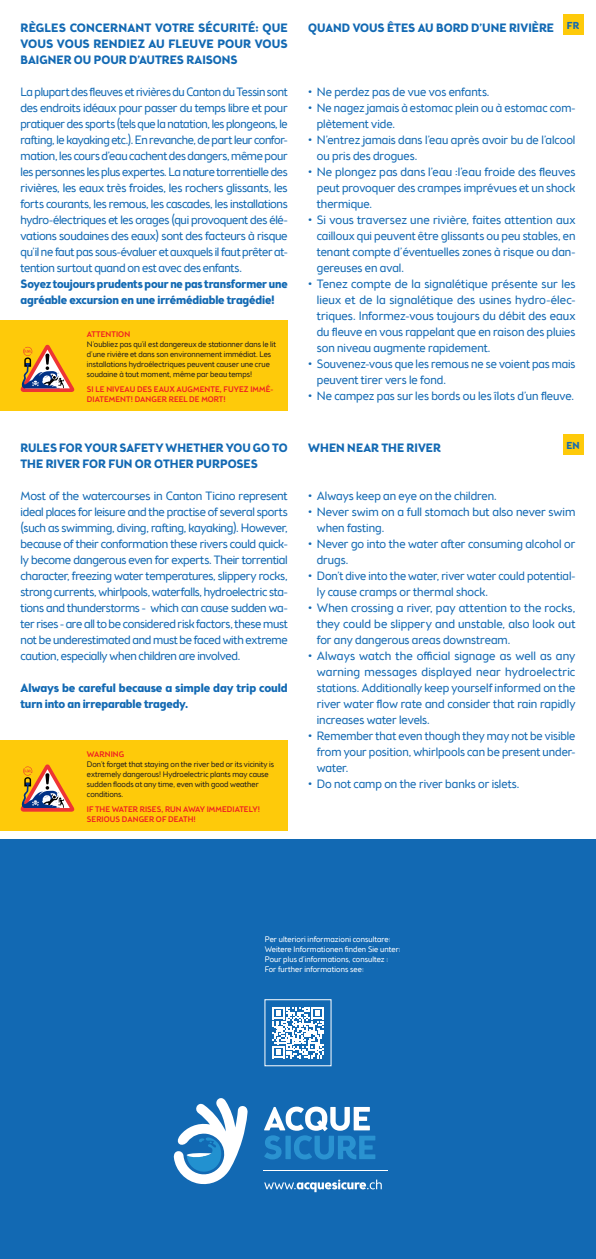
<style>
.page{position:relative;width:596px;height:1259px;background:#fff}
.page>*{position:absolute;margin:0;border:0;box-sizing:border-box;transform-origin:0 0}
.t1{font:300 12px/16px "Brooklyn Samuels W00 No 5";letter-spacing:-.01em;color:#1269b3}
.t2{font:700 12px/16px "Brooklyn Samuels W00 No 5";color:#1269b3}
.t3{font:700 10px "Brooklyn Samuels W00 No 5";color:#1269b3}
.t4{font:300 8px/10px "Brooklyn Samuels W00 No 5";color:#231f20}
.t5{font:300 8px/10px "Brooklyn Samuels W00 No 5";letter-spacing:.01em;color:#fff}
.t6{font:8px/10px "Brooklyn Samuels W00 No 5 Md";letter-spacing:.01em;color:#ee1d23}
.s1{font-weight:700}
.s2{font-family:"Brooklyn Samuels W00 No 5 Md";font-weight:400;color:#ee1d23}
</style>
<div class="page">
<div style="left:0;top:320px;width:287px;height:91px;background:#feca0a"></div>
<div style="left:562px;top:14px;width:21px;height:21px;background:#feca0a"></div>
<svg style="left:21px;top:345px;width:53px;height:47px"></svg>
<div style="left:0;top:740px;width:287px;height:90px;background:#feca0a"></div>
<div style="left:562px;top:434px;width:21px;height:20px;background:#feca0a"></div>
<svg style="left:21px;top:764px;width:53px;height:47px"></svg>
<div style="left:0;top:839px;width:595px;height:420px;background:#1269b3"></div>
<svg style="left:264px;top:1179px;width:117px;height:13px"></svg>
<hr style="left:263px;top:1170px;width:124px;height:1px;background:#fff">
<svg style="left:264px;top:1106px;width:111px;height:53px"></svg>
<svg style="left:173px;top:1098px;width:75px;height:87px"></svg>
<svg style="left:272px;top:1007px;width:51px;height:51px"></svg>
<p class="t2" style="left:21px;top:21px;width:268px;text-align:justify">RÈGLES CONCERNANT VOTRE SÉCURITÉ: QUE VOUS VOUS RENDIEZ AU FLEUVE POUR VOUS BAIGNER OU POUR D’AUTRES RAISONS</p>
<p class="t1" style="left:21px;top:85px;width:268px">La plupart des fleuves et rivières du Canton du Tessin sont des endroits idéaux pour passer du temps libre et pour pratiquer des sports (tels que la natation, les plongeons, le rafting, le kayaking etc.). En revanche, de part leur confor&shy;mation, les cours d’eau cachent des dangers, même pour les personnes les plus expertes. La nature torrentielle des rivières, les eaux très froides, les rochers glissants, les forts courants, les remous, les cascades, les installations hydro-électriques et les orages (qui provoquent des élé&shy;vations soudaines des eaux) sont des facteurs à risque qu’il ne faut pas sous-évaluer et auxquels il faut prêter at&shy;tention surtout quand on est avec des enfants.<br><span class="s1">Soyez toujours prudents pour ne pas transformer une agréable excursion en une irrémédiable tragédie!</span></p>
<p class="t4" style="left:87px;top:330px;width:190px"><span class="s2">ATTENTION<br></span>N’oubliez pas qu’il est dangereux de stationner dans le lit d’une rivière et dans son environnement immédiat. Les installations hydroélectriques peuvent causer une crue soudaine à tout moment, même par beau temps!</p>
<p class="t6" style="left:87px;top:385px;width:188px">SI LE NIVEAU DES EAUX AUGMENTE, FUYEZ IMMÉ-<br>DIATEMENT! DANGER REEL DE MORT!</p>
<p class="t2" style="left:21px;top:440px;width:268px">RULES FOR YOUR SAFETY WHETHER YOU GO TO<br>THE RIVER FOR FUN OR OTHER PURPOSES</p>
<p class="t1" style="left:21px;top:488px;width:268px;text-align:justify">Most of the watercourses in Canton Ticino represent ideal places for leisure and the practise of several sports (such as swimming, diving, rafting, kayaking). However, because of their conformation these rivers could quick&shy;ly become dangerous even for experts. Their torrential character, freezing water temperatures, slippery rocks, strong currents, whirlpools, waterfalls, hydroelectric sta&shy;tions and thunderstorms - which can cause sudden wa&shy;ter rises - are all to be considered risk factors, these must not be underestimated and must be faced with extreme caution, especially when children are involved.</p>
<p class="t2" style="left:21px;top:680px;width:268px">Always be careful because a simple day trip could turn into an irreparable tragedy.</p>
<p class="t4" style="left:87px;top:749px;width:189px"><span class="s2">WARNING<br></span>Don’t forget that staying on the river bed or its vicinity is extremely dangerous! Hydroelectric plants may cause sudden floods at any time, even with good weather conditions.</p>
<p class="t6" style="left:87px;top:804px;width:174px">IF THE WATER RISES, RUN AWAY IMMEDIATELY!<br>SERIOUS DANGER OF DEATH!</p>
<p class="t2" style="left:308px;top:21px;width:247px">QUAND VOUS ÊTES AU BORD D’UNE RIVIÈRE</p>
<p class="t3" style="left:566px;top:20px;width:14px">FR</p>
<p class="t1" style="left:308px;top:85px;width:183px">• Ne perdez pas de vue vos enfants.</p>
<p class="t1" style="left:316px;top:101px;width:260px;text-indent:-8px">• Ne nagez jamais à estomac plein ou à estomac com&shy;plètement vide.</p>
<p class="t1" style="left:316px;top:133px;width:260px;text-indent:-9px">• N’entrez jamais dans l’eau après avoir bu de l’alcool ou pris des drogues.</p>
<p class="t1" style="left:316px;top:165px;width:260px;text-align:justify;text-indent:-9px">• Ne plongez pas dans l’eau :l’eau froide des fleuves peut provoquer des crampes imprévues et un shock thermique.</p>
<p class="t1" style="left:316px;top:213px;width:260px;text-align:justify;text-indent:-9px">• Si vous traversez une rivière, faites attention aux cailloux qui peuvent être glissants ou peu stables, en tenant compte d’éventuelles zones à risque ou dan&shy;gereuses en aval.</p>
<p class="t1" style="left:316px;top:277px;width:260px;text-align:justify;text-indent:-9px">• Tenez compte de la signalétique présente sur les lieux et de la signalétique des usines hydro-élec&shy;triques. Informez-vous toujours du débit des eaux du fleuve en vous rappelant que en raison des pluies son niveau augmente rapidement.</p>
<p class="t1" style="left:316px;top:357px;width:260px;text-indent:-9px">• Souvenez-vous que les remous ne se voient pas mais peuvent tirer vers le fond.</p>
<p class="t1" style="left:308px;top:389px;width:267px">• Ne campez pas sur les bords ou les îlots d’un fleuve.</p>
<p class="t3" style="left:566px;top:440px;width:15px">EN</p>
<p class="t2" style="left:308px;top:440px;width:134px">WHEN NEAR THE RIVER</p>
<p class="t1" style="left:308px;top:488px;width:190px">• Always keep an eye on the children.</p>
<p class="t1" style="left:316px;top:504px;width:260px;text-indent:-8px">• Never swim on a full stomach but also never swim when fasting.</p>
<p class="t1" style="left:316px;top:536px;width:260px;text-indent:-9px">• Never go into the water after consuming alcohol or drugs.</p>
<p class="t1" style="left:316px;top:568px;width:260px;text-indent:-9px">• Don’t dive into the water, river water could potential&shy;ly cause cramps or thermal shock.</p>
<p class="t1" style="left:316px;top:600px;width:260px;text-align:justify;text-indent:-9px">• When crossing a river, pay attention to the rocks, they could be slippery and unstable, also look out for any dangerous areas downstream.</p>
<p class="t1" style="left:316px;top:648px;width:260px;text-align:justify;text-indent:-9px">• Always watch the official signage as well as any warning messages displayed near hydroelectric stations. Additionally keep yourself informed on the river water flow rate and consider that rain rapidly increases water levels.</p>
<p class="t1" style="left:316px;top:728px;width:260px;text-align:justify;text-indent:-9px">• Remember that even though they may not be visible from your position, whirlpools can be present under&shy;water.</p>
<p class="t1" style="left:308px;top:776px;width:212px">• Do not camp on the river banks or islets.</p>
<p class="t5" style="left:265px;top:935px;width:137px">Per ulteriori informazioni consultare:<br>Weitere Informationen finden Sie unter:<br>Pour plus d’informations, consultez :<br>For further informations see:</p>
</div>
